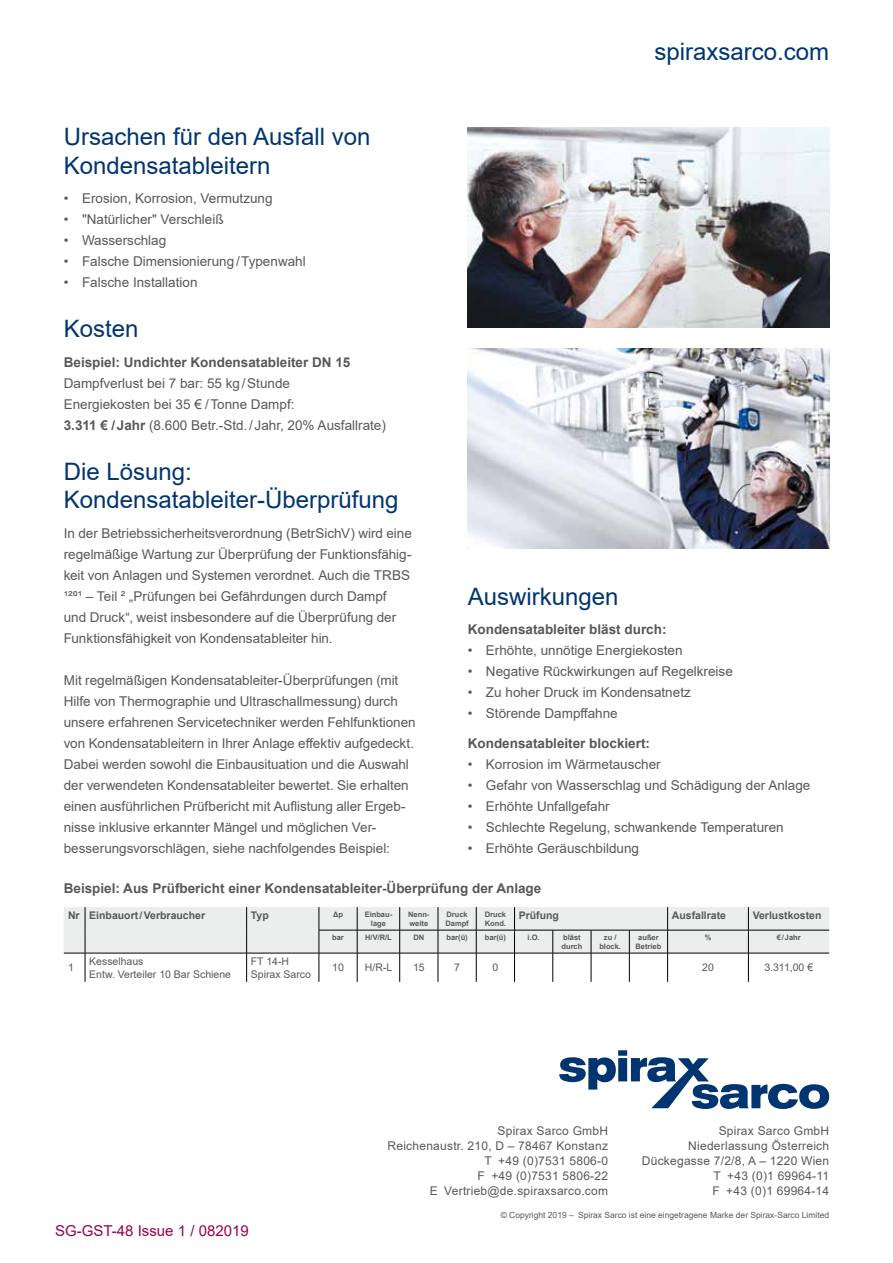
<style>
.page{position:relative;width:893px;height:1263px;background:#fff}
.page>*{position:absolute;margin:0;border:0;box-sizing:border-box;transform-origin:0 0}
.t1{font:24px/28.8px "Arial";color:#003571}
.t2{font:15px "Arial";color:#9a004b}
.t3{font:13.5px/21px "Arial";color:#58585a}
.t4{font:700 13.5px "Arial";color:#58585a}
.t5{font:12px/15px "Arial";letter-spacing:.02em;color:#58585a;text-align:right}
.t6{font:10.5px/12.6px "Arial";color:#58585a}
.t7{font:700 10.5px "Arial";color:#58585a}
.t8{font:8.55px "Arial";color:#58585a}
.t9{font:700 7.5px/9px "Arial";color:#58585a}
.s1{font-weight:700}
</style>
<div class="page">
<svg style="left:559px;top:1050px;width:270px;height:59px"></svg>
<img style="left:468px;top:128px;width:361px;height:199px">
<img style="left:468px;top:349px;width:361px;height:200px">
<svg style="left:64px;top:907px;width:765px;height:75px"></svg>
<h1 class="t1" style="left:64px;top:122px;width:308px">Ursachen für den Ausfall von<br>Kondensatableitern</h1>
<p class="t3" style="left:64px;top:188px;width:210px">• Erosion, Korrosion, Vermutzung</p>
<p class="t3" style="left:64px;top:209px;width:161px">• "Natürlicher" Verschleiß</p>
<p class="t3" style="left:64px;top:230px;width:104px">• Wasserschlag</p>
<p class="t3" style="left:64px;top:251px;width:243px">• Falsche Dimensionierung/Typenwahl</p>
<p class="t3" style="left:64px;top:272px;width:135px">• Falsche Installation</p>
<h1 class="t1" style="left:64px;top:314px;width:76px">Kosten</h1>
<p class="t4" style="left:64px;top:352px;width:288px">Beispiel: Undichter Kondensatableiter DN 15</p>
<p class="t3" style="left:64px;top:372px;width:324px">Dampfverlust bei 7 bar: 55 kg/Stunde<br>Energiekosten bei 35 € /Tonne Dampf:<br><span class="s1">3.311 € /Jahr</span> (8.600 Betr.-Std./Jahr, 20% Ausfallrate)</p>
<h1 class="t1" style="left:64px;top:456px;width:336px">Die Lösung:<br>Kondensatableiter-Überprüfung</h1>
<p class="t3" style="left:64px;top:522px;width:350px">In der Betriebssicherheitsverordnung (BetrSichV) wird eine regelmäßige Wartung zur Überprüfung der Funktionsfähig&shy;keit von Anlagen und Systemen verordnet. Auch die TRBS 1201 – Teil 2 „Prüfungen bei Gefährdungen durch Dampf und Druck“, weist insbesondere auf die Überprüfung der Funktionsfähigkeit von Kondensatableiter hin.</p>
<p class="t3" style="left:64px;top:669px;width:353px">Mit regelmäßigen Kondensatableiter-Überprüfungen (mit Hilfe von Thermographie und Ultraschallmessung) durch unsere erfahrenen Servicetechniker werden Fehlfunktionen von Kondensatableitern in Ihrer Anlage effektiv aufgedeckt.<br>Dabei werden sowohl die Einbausituation und die Auswahl der verwendeten Kondensatableiter bewertet. Sie erhalten einen ausführlichen Prüfbericht mit Auflistung aller Ergeb&shy;nisse inklusive erkannter Mängel und möglichen Ver&shy;besserungsvorschlägen, siehe nachfolgendes Beispiel:</p>
<h1 class="t1" style="left:654px;top:37px;width:176px">spiraxsarco.com</h1>
<h1 class="t1" style="left:468px;top:582px;width:152px">Auswirkungen</h1>
<p class="t4" style="left:468px;top:620px;width:200px">Kondensatableiter bläst durch:</p>
<p class="t3" style="left:468px;top:640px;width:216px">• Erhöhte, unnötige Energiekosten</p>
<p class="t3" style="left:468px;top:661px;width:267px">• Negative Rückwirkungen auf Regelkreise</p>
<p class="t3" style="left:468px;top:682px;width:225px">• Zu hoher Druck im Kondensatnetz</p>
<p class="t3" style="left:468px;top:703px;width:151px">• Störende Dampffahne</p>
<p class="t4" style="left:468px;top:733px;width:184px">Kondensatableiter blockiert:</p>
<p class="t3" style="left:468px;top:753px;width:195px">• Korrosion im Wärmetauscher</p>
<p class="t3" style="left:468px;top:774px;width:344px">• Gefahr von Wasserschlag und Schädigung der Anlage</p>
<p class="t3" style="left:468px;top:795px;width:144px">• Erhöhte Unfallgefahr</p>
<p class="t3" style="left:468px;top:816px;width:317px">• Schlechte Regelung, schwankende Temperaturen</p>
<p class="t3" style="left:468px;top:837px;width:173px">• Erhöhte Geräuschbildung</p>
<p class="t4" style="left:64px;top:878px;width:479px">Beispiel: Aus Prüfbericht einer Kondensatableiter-Überprüfung der Anlage</p>
<p class="t7" style="left:68px;top:908px;width:139px">Nr Einbauort/Verbraucher</p>
<p class="t7" style="left:251px;top:908px;width:19px">Typ</p>
<p class="t9" style="left:333px;top:910px;width:11px">Δp</p>
<p class="t9" style="left:365px;top:910px;width:29px;text-align:center">Einbau&shy;lage</p>
<p class="t9" style="left:408px;top:910px;width:23px">Nenn&shy;weite</p>
<p class="t9" style="left:445px;top:910px;width:25px">Druck<br>Dampf</p>
<p class="t9" style="left:485px;top:910px;width:23px">Druck<br>Kond.</p>
<p class="t7" style="left:519px;top:908px;width:42px">Prüfung</p>
<p class="t7" style="left:672px;top:908px;width:56px">Ausfallrate</p>
<p class="t7" style="left:753px;top:908px;width:70px">Verlustkosten</p>
<p class="t9" style="left:332px;top:933px;width:13px">bar</p>
<p class="t9" style="left:365px;top:933px;width:28px">H/V/R/L</p>
<p class="t9" style="left:413px;top:933px;width:12px">DN</p>
<p class="t9" style="left:446px;top:933px;width:23px">bar(ü)</p>
<p class="t9" style="left:485px;top:933px;width:23px">bar(ü)</p>
<p class="t9" style="left:528px;top:933px;width:14px">i.O.</p>
<p class="t9" style="left:561px;top:933px;width:22px">bläst durch</p>
<p class="t9" style="left:599px;top:933px;width:23px;text-align:center">zu / block.</p>
<p class="t9" style="left:635px;top:933px;width:27px;text-align:center">außer<br>Betrieb</p>
<p class="t9" style="left:705px;top:933px;width:8px">%</p>
<p class="t9" style="left:777px;top:933px;width:25px">€/Jahr</p>
<p class="t6" style="left:68px;top:961px;width:7px">1</p>
<p class="t6" style="left:89px;top:955px;width:143px">Kesselhaus<br>Entw. Verteiler 10 Bar Schiene</p>
<p class="t6" style="left:251px;top:955px;width:62px">FT 14-H<br>Spirax Sarco</p>
<p class="t6" style="left:332px;top:961px;width:13px">10</p>
<p class="t6" style="left:365px;top:961px;width:29px">H/R-L</p>
<p class="t6" style="left:413px;top:961px;width:13px">15</p>
<p class="t6" style="left:454px;top:961px;width:7px">7</p>
<p class="t6" style="left:492px;top:961px;width:7px">0</p>
<p class="t6" style="left:702px;top:961px;width:13px">20</p>
<p class="t6" style="left:764px;top:961px;width:50px">3.311,00 €</p>
<p class="t5" style="left:388px;top:1123px;width:222px">Spirax Sarco GmbH<br>Reichenaustr. 210, D ‒ 78467 Konstanz<br>T +49 (0)7531 5806-0<br>F +49 (0)7531 5806-22<br>E Vertrieb@de.spiraxsarco.com</p>
<p class="t5" style="left:642px;top:1123px;width:189px">Spirax Sarco GmbH<br>Niederlassung Österreich<br>Dückegasse 7/2/8, A ‒ 1220 Wien<br>T +43 (0)1 69964-11<br>F +43 (0)1 69964-14</p>
<p class="t2" style="left:55px;top:1220px;width:195px">SG-GST-48 Issue 1 / 082019</p>
<p class="t8" style="left:501px;top:1209px;width:330px">© Copyright 2019 – Spirax Sarco ist eine eingetragene Marke der Spirax-Sarco Limited</p>
</div>
